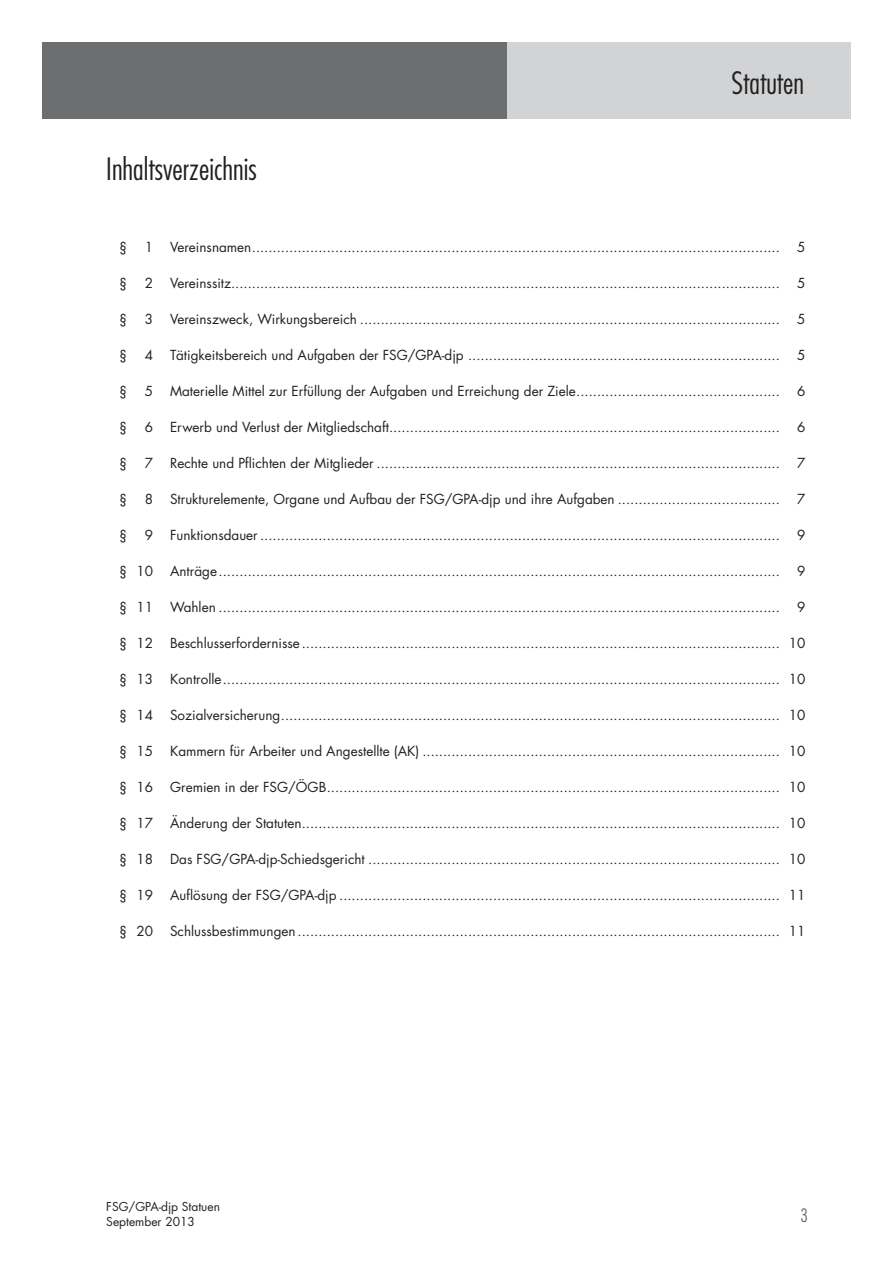
<style>
.page{position:relative;width:893px;height:1263px;background:#fff}
.page>*{position:absolute;margin:0;border:0;box-sizing:border-box;transform-origin:0 0}
.t1{font:300 condensed 30px "Futura Std";color:#231f20}
.t2{font:300 condensed 18px "Futura Std";color:#6d6e70}
.t3{font:13.5px "Futura Std";color:#231f20}
.t4{font:12px/15px "Futura Std";color:#231f20}
</style>
<div class="page">
<div style="left:476px;top:43px;width:374px;height:76px;background:#d1d3d4"></div>
<div style="left:43px;top:43px;width:464px;height:76px;background:#6d6e70"></div>
<h1 class="t1" style="left:106px;top:155px;width:152px">Inhaltsverzeichnis</h1>
<h1 class="t1" style="left:732px;top:69px;width:74px">Statuten</h1>
<p class="t3" style="left:119px;top:241px;width:9px">§</p>
<p class="t3" style="left:145px;top:241px;width:10px">1</p>
<p class="t3" style="left:170px;top:241px;width:611px">Vereinsnamen ...............................................................................................................................</p>
<p class="t3" style="left:797px;top:241px;width:10px">5</p>
<p class="t3" style="left:119px;top:277px;width:9px">§</p>
<p class="t3" style="left:145px;top:277px;width:10px">2</p>
<p class="t3" style="left:170px;top:277px;width:611px">Vereinssitz....................................................................................................................................</p>
<p class="t3" style="left:797px;top:277px;width:10px">5</p>
<p class="t3" style="left:119px;top:313px;width:9px">§</p>
<p class="t3" style="left:145px;top:313px;width:10px">3</p>
<p class="t3" style="left:170px;top:313px;width:611px">Vereinszweck, Wirkungsbereich .....................................................................................................</p>
<p class="t3" style="left:797px;top:313px;width:10px">5</p>
<p class="t3" style="left:119px;top:349px;width:9px">§</p>
<p class="t3" style="left:145px;top:349px;width:10px">4</p>
<p class="t3" style="left:170px;top:349px;width:611px">Tätigkeitsbereich und Aufgaben der FSG/GPA-djp ...........................................................................</p>
<p class="t3" style="left:797px;top:349px;width:10px">5</p>
<p class="t3" style="left:119px;top:385px;width:9px">§</p>
<p class="t3" style="left:145px;top:385px;width:10px">5</p>
<p class="t3" style="left:170px;top:385px;width:611px">Materielle Mittel zur Erfüllung der Aufgaben und Erreichung der Ziele .................................................</p>
<p class="t3" style="left:797px;top:385px;width:10px">6</p>
<p class="t3" style="left:119px;top:421px;width:9px">§</p>
<p class="t3" style="left:145px;top:421px;width:10px">6</p>
<p class="t3" style="left:170px;top:421px;width:611px">Erwerb und Verlust der Mitgliedschaft ..............................................................................................</p>
<p class="t3" style="left:797px;top:421px;width:10px">6</p>
<p class="t3" style="left:119px;top:457px;width:9px">§</p>
<p class="t3" style="left:145px;top:457px;width:10px">7</p>
<p class="t3" style="left:170px;top:457px;width:611px">Rechte und Pflichten der Mitglieder .................................................................................................</p>
<p class="t3" style="left:797px;top:457px;width:10px">7</p>
<p class="t3" style="left:119px;top:493px;width:9px">§</p>
<p class="t3" style="left:145px;top:493px;width:10px">8</p>
<p class="t3" style="left:170px;top:493px;width:611px">Strukturelemente, Organe und Aufbau der FSG/GPA-djp und ihre Aufgaben .......................................</p>
<p class="t3" style="left:797px;top:493px;width:10px">7</p>
<p class="t3" style="left:119px;top:529px;width:9px">§</p>
<p class="t3" style="left:145px;top:529px;width:10px">9</p>
<p class="t3" style="left:170px;top:529px;width:611px">Funktionsdauer .............................................................................................................................</p>
<p class="t3" style="left:797px;top:529px;width:10px">9</p>
<p class="t3" style="left:119px;top:565px;width:36px">§ 10</p>
<p class="t3" style="left:170px;top:565px;width:611px">Anträge .......................................................................................................................................</p>
<p class="t3" style="left:797px;top:565px;width:10px">9</p>
<p class="t3" style="left:119px;top:601px;width:36px">§ 11</p>
<p class="t3" style="left:170px;top:601px;width:611px">Wahlen .......................................................................................................................................</p>
<p class="t3" style="left:797px;top:601px;width:10px">9</p>
<p class="t3" style="left:119px;top:637px;width:36px">§ 12</p>
<p class="t3" style="left:170px;top:637px;width:637px">Beschlusserfordernisse ................................................................................................................... 10</p>
<p class="t3" style="left:119px;top:673px;width:36px">§ 13</p>
<p class="t3" style="left:170px;top:673px;width:637px">Kontrolle ...................................................................................................................................... 10</p>
<p class="t3" style="left:119px;top:709px;width:36px">§ 14</p>
<p class="t3" style="left:170px;top:709px;width:637px">Sozialversicherung ........................................................................................................................ 10</p>
<p class="t3" style="left:119px;top:745px;width:36px">§ 15</p>
<p class="t3" style="left:170px;top:745px;width:637px">Kammern für Arbeiter und Angestellte (AK) ...................................................................................... 10</p>
<p class="t3" style="left:119px;top:781px;width:36px">§ 16</p>
<p class="t3" style="left:170px;top:781px;width:637px">Gremien in der FSG/ÖGB ............................................................................................................. 10</p>
<p class="t3" style="left:119px;top:817px;width:36px">§ 17</p>
<p class="t3" style="left:170px;top:817px;width:637px">Änderung der Statuten ................................................................................................................... 10</p>
<p class="t3" style="left:119px;top:853px;width:36px">§ 18</p>
<p class="t3" style="left:170px;top:853px;width:637px">Das FSG/GPA-djp-Schiedsgericht ................................................................................................... 10</p>
<p class="t3" style="left:119px;top:889px;width:36px">§ 19</p>
<p class="t3" style="left:170px;top:889px;width:637px">Auflösung der FSG/GPA-djp .......................................................................................................... 11</p>
<p class="t3" style="left:119px;top:925px;width:36px">§ 20</p>
<p class="t3" style="left:170px;top:925px;width:637px">Schlussbestimmungen .................................................................................................................... 11</p>
<p class="t4" style="left:106px;top:1200px;width:115px">FSG/GPA-djp Statuen<br>September 2013</p>
<h2 class="t2" style="left:800px;top:1206px;width:9px">3</h2>
</div>
